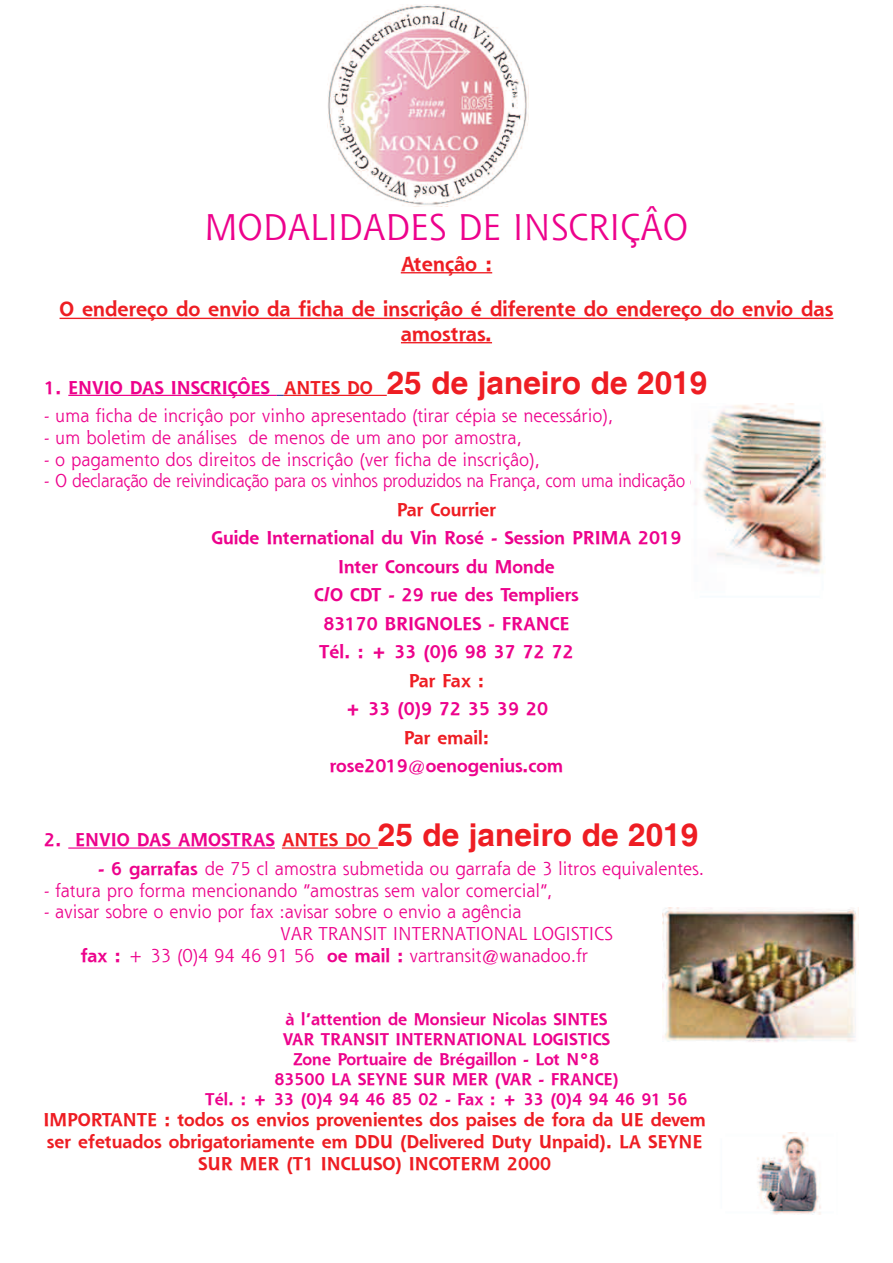
<style>
.page{position:relative;width:893px;height:1263px;background:#fff}
.page>*{position:absolute;margin:0;border:0;box-sizing:border-box;transform-origin:0 0}
.t1{font:36px "Shannon";color:#ed028c}
.t2{font:700 20.25px/24.3px "Shannon";color:#ee1d23;text-align:center}
.t3{font:18px/28.5px "Shannon";color:#ed028c}
.t4{font:700 18px/28.5px "Shannon";color:#ed028c;text-align:center}
.t5{font:700 18px/21.6px "Shannon";color:#ee1d23;text-align:center}
.t6{font:700 16.5px/19.8px "Shannon";color:#ed028c;text-align:center}
.s1{color:#ee1d23}
.s2{font-family:"Helvetica";font-size:31.5px;color:#ee1d23}
.s3{color:#453a97}
.s4{color:#7a1211}
.s5{font-weight:700;color:#ee1d23}
.s6{font-weight:700}
</style>
<div class="page">
<img style="left:327px;top:5px;width:202px;height:201px">
<hr style="left:401px;top:272px;width:91px;height:1px;background:#ee1d23">
<hr style="left:60px;top:318px;width:773px;height:1px;background:#ee1d23">
<hr style="left:401px;top:342px;width:91px;height:1px;background:#ee1d23">
<hr style="left:68px;top:395px;width:209px;height:1px;background:#ed028c">
<hr style="left:284px;top:395px;width:103px;height:1px;background:#ee1d23">
<hr style="left:68px;top:847px;width:207px;height:2px;background:#ed028c">
<hr style="left:282px;top:847px;width:96px;height:2px;background:#ee1d23">
<img style="left:694px;top:403px;width:131px;height:171px">
<img style="left:662px;top:907px;width:195px;height:136px">
<img style="left:757px;top:1132px;width:64px;height:83px">
<h1 class="t1" style="left:205px;top:213px;width:485px">MODALIDADES DE INSCRIÇÂO</h1>
<p class="t2" style="left:401px;top:251px;width:93px">Atençâo :</p>
<p class="t2" style="left:60px;top:297px;width:775px">O endereço do envio da ficha de inscriçâo é diferente do endereço do envio das amostras.</p>
<p class="t4" style="left:44px;top:373px;width:665px">1. ENVIO DAS INSCRIÇÔES <span class="s1">ANTES DO</span> <span class="s2">25 de janeiro de 2019</span></p>
<p class="t3" style="left:44px;top:403px;width:571px">- uma ficha de incriçâo por vinho apresentado (tirar cépia se necessário),</p>
<p class="t3" style="left:44px;top:424px;width:479px">- um boletim de análises de menos de um ano por amostra,</p>
<p class="t3" style="left:44px;top:446px;width:497px">- o pagamento dos direitos de inscriçâo (ver ficha de inscriçâo),</p>
<p class="t3" style="left:397px;top:468px;width:375px;text-indent:-353px">- O declaração de reivindicação para os vinhos produzidos na França, com uma indicação g<span class="s3">eográfi</span><span class="s4">ca.<br></span><span class="s5">Par Courrier</span></p>
<p class="t4" style="left:212px;top:524px;width:471px">Guide International du Vin Rosé - Session PRIMA 2019<br>Inter Concours du Monde<br>C/O CDT - 29 rue des Templiers<br>83170 BRIGNOLES - FRANCE<br>Tél. : + 33 (0)6 98 37 72 72</p>
<p class="t5" style="left:409px;top:670px;width:77px">Par Fax :</p>
<p class="t4" style="left:345px;top:695px;width:205px">+ 33 (0)9 72 35 39 20</p>
<p class="t5" style="left:404px;top:727px;width:87px">Par email:</p>
<p class="t4" style="left:330px;top:752px;width:235px">rose2019@oenogenius.com</p>
<p class="t4" style="left:44px;top:826px;width:656px">2. ENVIO DAS AMOSTRAS <span class="s1">ANTES DO</span> <span class="s2">25 de janeiro de 2019</span></p>
<p class="t3" style="left:98px;top:855px;width:608px"><span class="s6">- 6 garrafas</span> de 75 cl amostra submetida ou garrafa de 3 litros equivalentes.</p>
<p class="t3" style="left:44px;top:877px;width:510px">- fatura pro forma mencionando “amostras sem valor comercial”,</p>
<p class="t3" style="left:44px;top:899px;width:479px">- avisar sobre o envio por fax :avisar sobre o envio a agência</p>
<p class="t3" style="left:280px;top:920px;width:334px">VAR TRANSIT INTERNATIONAL LOGISTICS</p>
<p class="t3" style="left:81px;top:942px;width:509px"><span class="s6">fax :</span> + 33 (0)4 94 46 91 56 <span class="s6">oe mail :</span> vartransit@wanadoo.fr</p>
<p class="t6" style="left:205px;top:1010px;width:484px">à l’attention de Monsieur Nicolas SINTES<br>VAR TRANSIT INTERNATIONAL LOGISTICS<br>Zone Portuaire de Brégaillon - Lot N°8<br>83500 LA SEYNE SUR MER (VAR - FRANCE)<br>Tél. : + 33 (0)4 94 46 85 02 - Fax : + 33 (0)4 94 46 91 56</p>
<p class="t5" style="left:43px;top:1109px;width:664px">IMPORTANTE : todos os envios provenientes dos paises de fora da UE devem ser efetuados obrigatoriamente em DDU (Delivered Duty Unpaid). LA SEYNE<br>SUR MER (T1 INCLUSO) INCOTERM 2000</p>
</div>
